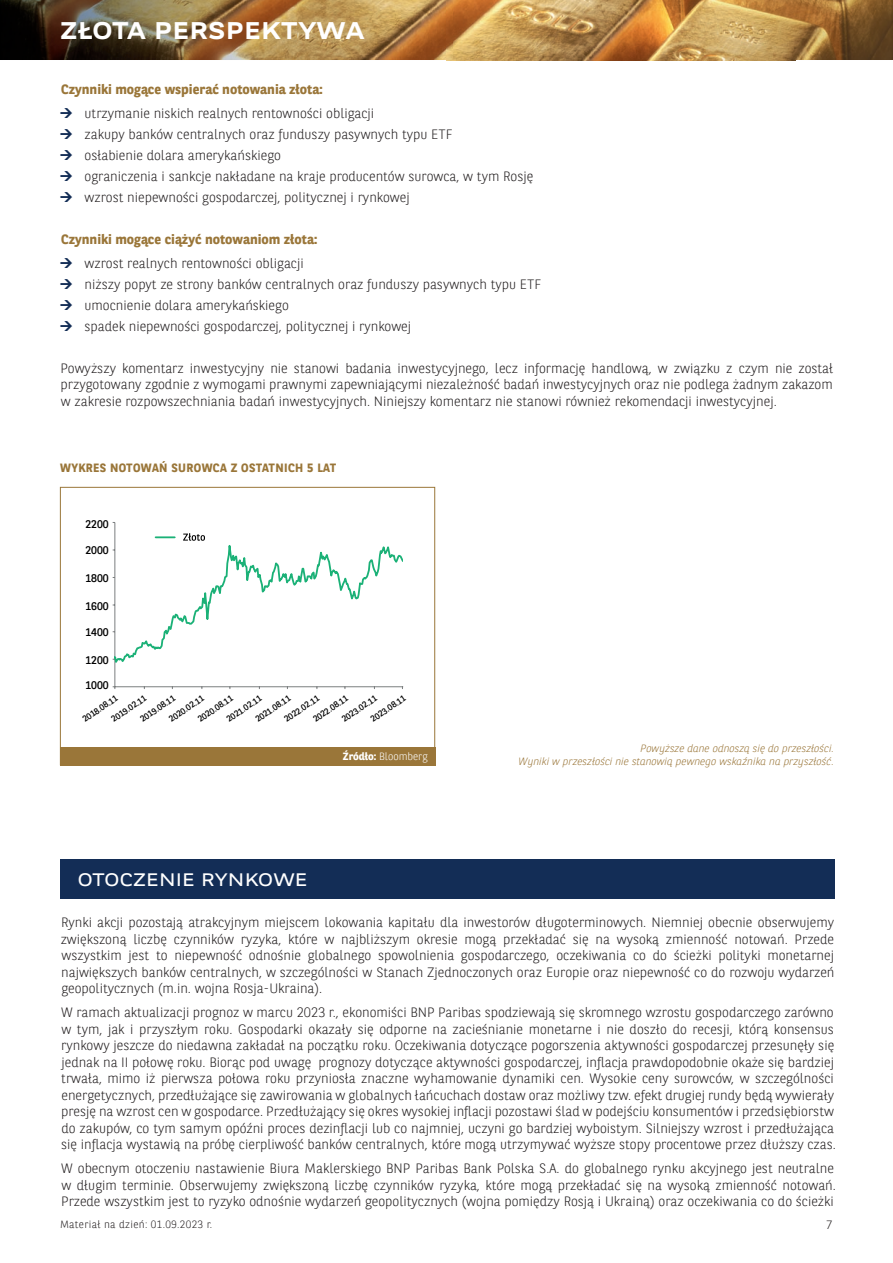
<style>
.page{position:relative;width:893px;height:1263px;background:#fff}
.page>*{position:absolute;margin:0;border:0;box-sizing:border-box;transform-origin:0 0}
.t1{font:700 24px "BNPP Expanded Sans";letter-spacing:.01em;color:#fff}
.t2{font:18px "BNPP Expanded Sans";letter-spacing:.01em;color:#fff}
.t3{font:300 13.5px/16.5px "BNPP Sans";color:#231f20}
.t4{font:700 13.5px "BNPP Sans";color:#9a7639}
.t5{font:700 12px "BNPP Sans";letter-spacing:.03em;color:#9a7639}
.t6{font:300 12px "BNPP Sans";color:#231f20}
.t7{font:10.95px "BNPP Sans";color:#000001}
.t8{font:italic 300 10.5px/13.5px "BNPP Sans";color:#9a7639;text-align:right}
.t9{font:300 10.5px "BNPP Sans";letter-spacing:.03em;color:#231f20}
.t10{font:300 10.5px "BNPP Sans";color:#fff}
.t11{font:8.55px "BNPP Sans";color:#000001}
.s1{font-weight:700}
</style>
<div class="page">
<img style="left:0;top:59px;width:795px;height:1px">
<img style="left:0;top:0;width:795px;height:59px">
<img style="left:795px;top:0;width:98px;height:60px">
<div style="left:61px;top:860px;width:774px;height:39px;background:#132d56"></div>
<div style="left:60px;top:747px;width:375px;height:18px;background:#9a7639"></div>
<hr style="left:114px;top:522px;width:1px;height:165px;background:#7c7f80">
<hr style="left:115px;top:686px;width:288px;height:1px;background:#7c7f80">
<svg style="left:113px;top:522px;width:290px;height:145px"></svg>
<h1 class="t1" style="left:60px;top:14px;width:306px">ZŁOTA PERSPEKTYWA</h1>
<p class="t4" style="left:61px;top:80px;width:263px">Czynniki mogące wspierać notowania złota:</p>
<p class="t3" style="left:85px;top:102px;width:450px;line-height:21px">utrzymanie niskich realnych rentowności obligacji<br>zakupy banków centralnych oraz funduszy pasywnych typu ETF<br>osłabienie dolara amerykańskiego<br>ograniczenia i sankcje nakładane na kraje producentów surowca, w tym Rosję wzrost niepewności gospodarczej, politycznej i rynkowej</p>
<p class="t4" style="left:61px;top:230px;width:258px">Czynniki mogące ciążyć notowaniom złota:</p>
<p class="t3" style="left:85px;top:252px;width:458px;line-height:21px">wzrost realnych rentowności obligacji<br>niższy popyt ze strony banków centralnych oraz funduszy pasywnych typu ETF umocnienie dolara amerykańskiego<br>spadek niepewności gospodarczej, politycznej i rynkowej</p>
<p class="t3" style="left:61px;top:359px;width:774px;text-align:justify">Powyższy komentarz inwestycyjny nie stanowi badania inwestycyjnego, lecz informację handlową, w związku z czym nie został przygotowany zgodnie z wymogami prawnymi zapewniającymi niezależność badań inwestycyjnych oraz nie podlega żadnym zakazom w zakresie rozpowszechniania badań inwestycyjnych. Niniejszy komentarz nie stanowi również rekomendacji inwestycyjnej.</p>
<p class="t5" style="left:60px;top:460px;width:278px">WYKRES NOTOWAŃ SUROWCA Z OSTATNICH 5 LAT</p>
<p class="t7" style="left:85px;top:516px;width:25px">2200</p>
<p class="t7" style="left:85px;top:542px;width:25px">2000</p>
<p class="t7" style="left:85px;top:570px;width:25px">1800</p>
<p class="t7" style="left:85px;top:599px;width:25px">1600</p>
<p class="t7" style="left:85px;top:625px;width:25px">1400</p>
<p class="t7" style="left:85px;top:653px;width:25px">1200</p>
<p class="t7" style="left:85px;top:678px;width:25px">1000</p>
<p class="t11" style="left:368px;top:715px;width:42px;rotate:-34deg">2023.08.11</p>
<p class="t11" style="left:340px;top:715px;width:42px;rotate:-34deg">2023.02.11</p>
<p class="t11" style="left:311px;top:715px;width:42px;rotate:-34deg">2022.08.11</p>
<p class="t11" style="left:282px;top:715px;width:42px;rotate:-34deg">2022.02.11</p>
<p class="t11" style="left:253px;top:715px;width:42px;rotate:-34deg">2021.08.11</p>
<p class="t11" style="left:224px;top:715px;width:42px;rotate:-34deg">2021.02.11</p>
<p class="t11" style="left:195px;top:715px;width:42px;rotate:-34deg">2020.08.11</p>
<p class="t11" style="left:167px;top:715px;width:42px;rotate:-34deg">2020.02.11</p>
<p class="t11" style="left:138px;top:715px;width:42px;rotate:-34deg">2019.08.11</p>
<p class="t11" style="left:109px;top:715px;width:42px;rotate:-34deg">2019.02.11</p>
<p class="t11" style="left:80px;top:715px;width:42px;rotate:-34deg">2018.08.11</p>
<p class="t10" style="left:343px;top:749px;width:86px"><span class="s1">Źródło:</span> Bloomberg</p>
<p class="t8" style="left:519px;top:741px;width:317px">Powyższe dane odnoszą się do przeszłości.<br>Wyniki w przeszłości nie stanowią pewnego wskaźnika na przyszłość.</p>
<h2 class="t2" style="left:78px;top:868px;width:231px">OTOCZENIE RYNKOWE</h2>
<p class="t3" style="left:61px;top:913px;width:775px;text-align:justify">Rynki akcji pozostają atrakcyjnym miejscem lokowania kapitału dla inwestorów długoterminowych. Niemniej obecnie obserwujemy zwiększoną liczbę czynników ryzyka, które w najbliższym okresie mogą przekładać się na wysoką zmienność notowań. Przede wszystkim jest to niepewność odnośnie globalnego spowolnienia gospodarczego, oczekiwania co do ścieżki polityki monetarnej największych banków centralnych, w szczególności w Stanach Zjednoczonych oraz Europie oraz niepewność co do rozwoju wydarzeń geopolitycznych (m.in. wojna Rosja-Ukraina).</p>
<p class="t3" style="left:61px;top:1003px;width:776px">W ramach aktualizacji prognoz w marcu 2023 r., ekonomiści BNP Paribas spodziewają się skromnego wzrostu gospodarczego zarówno w tym, jak i przyszłym roku. Gospodarki okazały się odporne na zacieśnianie monetarne i nie doszło do recesji, którą konsensus rynkowy jeszcze do niedawna zakładał na początku roku. Oczekiwania dotyczące pogorszenia aktywności gospodarczej przesunęły się jednak na II połowę roku. Biorąc pod uwagę prognozy dotyczące aktywności gospodarczej, inflacja prawdopodobnie okaże się bardziej trwała, mimo iż pierwsza połowa roku przyniosła znaczne wyhamowanie dynamiki cen. Wysokie ceny surowców, w szczególności energetycznych, przedłużające się zawirowania w globalnych łańcuchach dostaw oraz możliwy tzw. efekt drugiej rundy będą wywierały presję na wzrost cen w gospodarce. Przedłużający się okres wysokiej inflacji pozostawi ślad w podejściu konsumentów i przedsiębiorstw do zakupów, co tym samym opóźni proces dezinflacji lub co najmniej, uczyni go bardziej wyboistym. Silniejszy wzrost i przedłużająca się inflacja wystawią na próbę cierpliwość banków centralnych, które mogą utrzymywać wyższe stopy procentowe przez dłuższy czas.</p>
<p class="t3" style="left:61px;top:1159px;width:776px">W obecnym otoczeniu nastawienie Biura Maklerskiego BNP Paribas Bank Polska S.A. do globalnego rynku akcyjnego jest neutralne w długim terminie. Obserwujemy zwiększoną liczbę czynników ryzyka, które mogą przekładać się na wysoką zmienność notowań.<br>Przede wszystkim jest to ryzyko odnośnie wydarzeń geopolitycznych (wojna pomiędzy Rosją i Ukrainą) oraz oczekiwania co do ścieżki</p>
<p class="t9" style="left:60px;top:1217px;width:154px">Materiał na dzień: 01.09.2023 r.</p>
<p class="t6" style="left:826px;top:1216px;width:8px">7</p>
</div>
